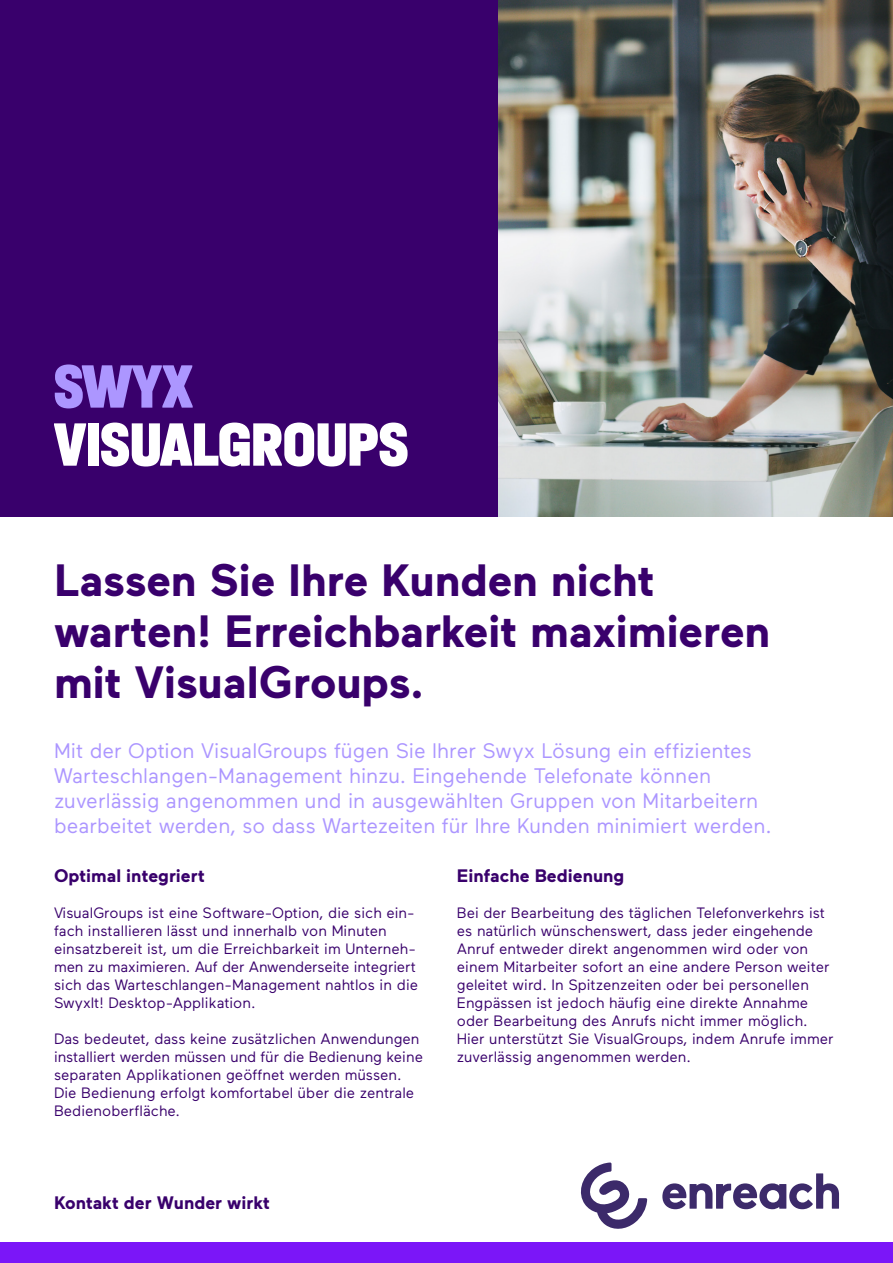
<style>
.page{position:relative;width:893px;height:1263px;background:#fff}
.page>*{position:absolute;margin:0;border:0;box-sizing:border-box;transform-origin:0 0}
.t1{font:900 64.5px "Halvar Eng";color:#fff}
.t2{font:900 64.5px "Halvar Eng";color:#ac96ff}
.t3{font:700 45px/51px "Maax";letter-spacing:-.005em;color:#39006c}
.t4{font:21px/25.2px "Maax";letter-spacing:.005em;color:#ac96ff}
.t5{font:700 18px "Maax";color:#39006c}
.t6{font:15px/18px "Maax";color:#39006c}
</style>
<div class="page">
<img style="left:497px;top:0;width:396px;height:516px">
<div style="left:0;top:0;width:497px;height:516px;background:#39006c"></div>
<div style="left:0;top:1243px;width:893px;height:20px;background:#7b16f8"></div>
<svg style="left:581px;top:1162px;width:66px;height:67px"></svg>
<svg style="left:662px;top:1173px;width:177px;height:36px"></svg>
<h1 class="t2" style="left:54px;top:346px;width:141px">SWYX</h1>
<h1 class="t1" style="left:54px;top:404px;width:356px">VISUALGROUPS</h1>
<h2 class="t3" style="left:54px;top:553px;width:718px">Lassen Sie Ihre Kunden nicht warten! Erreichbarkeit maximieren mit VisualGroups.</h2>
<p class="t4" style="left:54px;top:738px;width:719px">Mit der Option VisualGroups fügen Sie Ihrer Swyx Lösung ein effizientes Warteschlangen-Management hinzu. Eingehende Telefonate können zuverlässig angenommen und in ausgewählten Gruppen von Mitarbeitern bearbeitet werden, so dass Wartezeiten für Ihre Kunden minimiert werden.</p>
<p class="t5" style="left:54px;top:864px;width:152px">Optimal integriert</p>
<p class="t6" style="left:54px;top:904px;width:366px">VisualGroups ist eine Software-Option, die sich ein&shy;fach installieren lässt und innerhalb von Minuten einsatzbereit ist, um die Erreichbarkeit im Unterneh&shy;men zu maximieren. Auf der Anwenderseite integriert sich das Warteschlangen-Management nahtlos in die SwyxIt! Desktop-Applikation.</p>
<p class="t6" style="left:54px;top:1030px;width:371px">Das bedeutet, dass keine zusätzlichen Anwendungen installiert werden müssen und für die Bedienung keine separaten Applikationen geöffnet werden müssen.<br>Die Bedienung erfolgt komfortabel über die zentrale Bedienoberfläche.</p>
<p class="t5" style="left:457px;top:864px;width:169px">Einfache Bedienung</p>
<p class="t6" style="left:457px;top:904px;width:378px">Bei der Bearbeitung des täglichen Telefonverkehrs ist es natürlich wünschenswert, dass jeder eingehende Anruf entweder direkt angenommen wird oder von einem Mitarbeiter sofort an eine andere Person weiter geleitet wird. In Spitzenzeiten oder bei personellen Engpässen ist jedoch häufig eine direkte Annahme oder Bearbeitung des Anrufs nicht immer möglich.<br>Hier unterstützt Sie VisualGroups, indem Anrufe immer zuverlässig angenommen werden.</p>
<p class="t5" style="left:54px;top:1190px;width:218px">Kontakt der Wunder wirkt</p>
</div>
